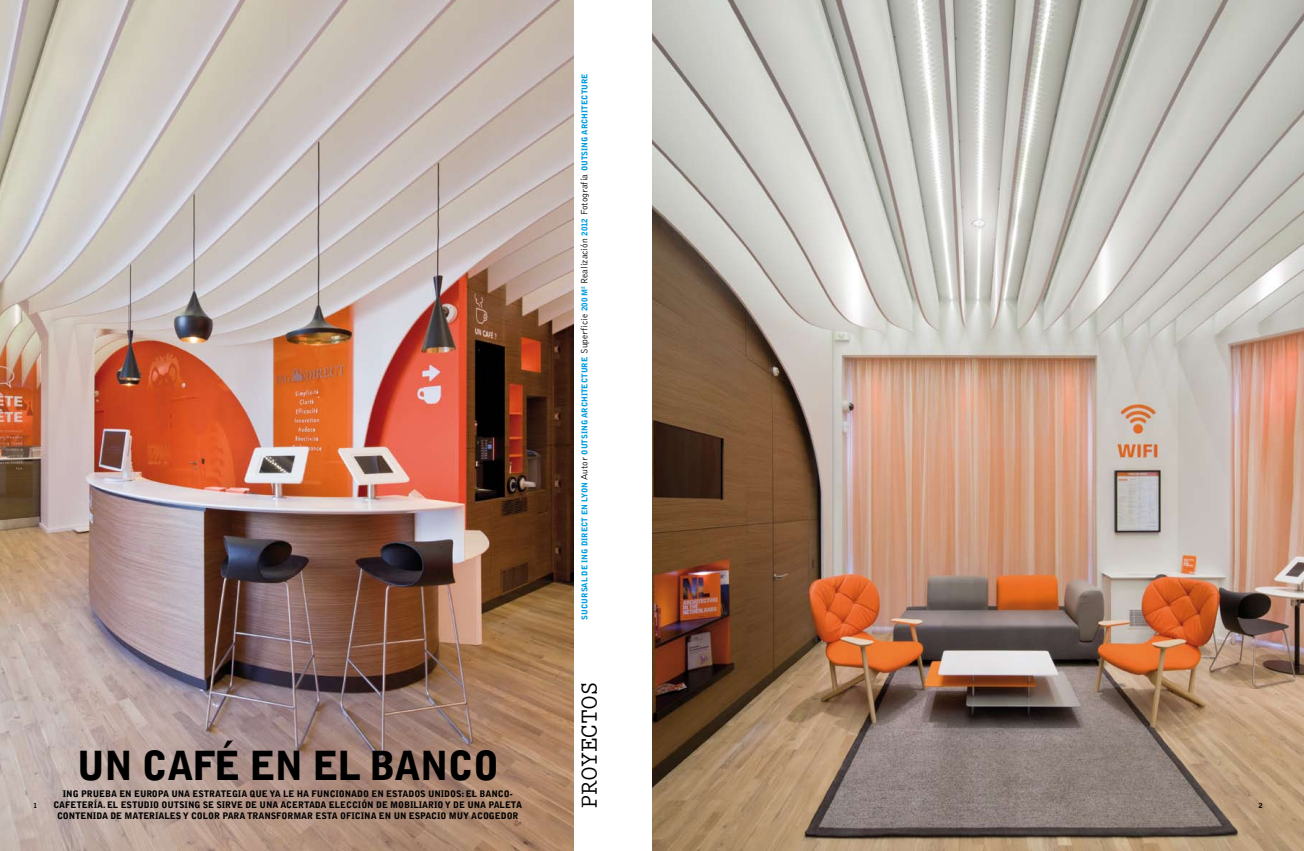
<style>
.page{position:relative;width:1304px;height:851px;background:#fff}
.page>*{position:absolute;margin:0;border:0;box-sizing:border-box;transform-origin:0 0}
.t1{font:900 40px "Bell Gothic BT";letter-spacing:-.03em;color:#000}
.t2{font:700 25px "Prestige Elite Std";letter-spacing:-.04em;color:#000}
.t3{font:900 9px/11px "Bell Gothic";letter-spacing:-.01em;color:#000}
.t4{font:900 8px "Bell Gothic BT";color:#009ee0}
.t5{font:7px "Trade Gothic Bold Two";color:#000}
.s1{font-weight:400;font-size:9.5px;color:#000}
</style>
<div class="page">
<img style="left:653px;top:0;width:651px;height:850px">
<img style="left:0;top:0;width:573px;height:850px">
<p class="t4" style="left:580px;top:619px;width:547px;rotate:-90deg">SUCURSAL DE ING DIRECT EN LYON <span class="s1">Autor</span> OUTSING ARCHITECTURE <span class="s1">Superficie</span> 200 M<sup>2</sup> <span class="s1">Realización</span> 2012 <span class="s1">Fotografía</span> OUTSING ARCHITECTURE</p>
<h2 class="t2" style="left:576px;top:809px;width:129px;rotate:-90deg">PROYECTOS</h2>
<h1 class="t1" style="left:76px;top:740px;width:345px">UN CAFÉ EN EL BANCO</h1>
<p class="t3" style="left:54px;top:788px;width:461px;text-indent:9px">ING PRUEBA EN EUROPA UNA ESTRATEGIA QUE YA LE HA FUN CIONADO EN ESTADOS UNIDOS: EL BAN CO-<br>CAFETERÍA. EL ESTUDIO OUTSING</p>
<p class="t3" style="left:57px;top:799px;width:466px;text-indent:146px">SE SIRVE DE UNA ACERTADA ELECCIÓN DE MOBILIARIO Y DE UNA PALETA<br>CONTENIDA DE MATERIALES Y COLOR PARA TRANSFORMAR ESTA OFICINA EN UN ESPACIO MUY ACOG EDOR</p>
<p class="t5" style="left:33px;top:801px;width:6px">1</p>
<p class="t5" style="left:1258px;top:801px;width:6px">12</p>
</div>
